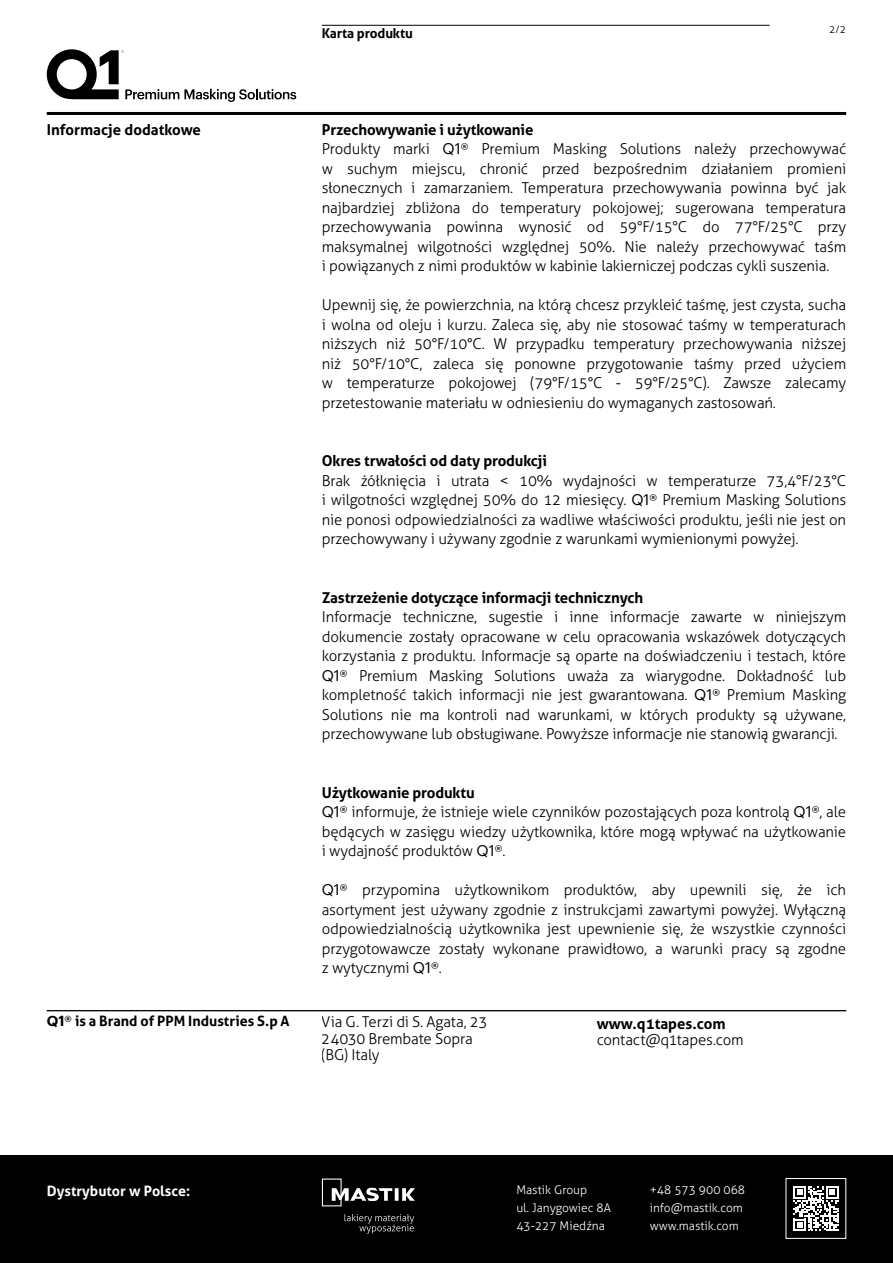
<style>
.page{position:relative;width:893px;height:1263px;background:#fff}
.page>*{position:absolute;margin:0;border:0;box-sizing:border-box;transform-origin:0 0}
.t1{font:300 15px/19.5px "Aller";letter-spacing:-.01em;color:#000;text-align:justify}
.t2{font:700 15px "Aller";letter-spacing:-.01em;color:#000}
.t3{font:700 14.25px "Aller";color:#000}
.t4{font:700 14.25px "Aller";color:#fff}
.t5{font:700 13.5px "Aller";letter-spacing:-.01em;color:#000}
.t6{font:300 12px/18px "Aller";color:#fff}
.t7{font:300 10.5px "Aller";color:#000}
.s1{font-weight:700}
.s2{font-family:"Graphik TT";font-weight:400}
.s3{font-family:"Graphik TT";font-weight:600}
</style>
<div class="page">
<hr style="left:47px;top:112px;width:799px;height:3px;background:#000">
<hr style="left:47px;top:1010px;width:799px;height:1px;background:#000">
<svg style="left:47px;top:49px;width:249px;height:53px"></svg>
<hr style="left:322px;top:25px;width:448px;height:1px;background:#000">
<div style="left:0;top:1155px;width:893px;height:108px;background:#000"></div>
<svg style="left:793px;top:1186px;width:46px;height:45px"></svg>
<div style="left:786px;top:1178px;width:60px;height:61px;border:1px solid #fff"></div>
<svg style="left:344px;top:1214px;width:70px;height:20px"></svg>
<svg style="left:322px;top:1178px;width:93px;height:28px"></svg>
<p class="t5" style="left:322px;top:25px;width:93px">Karta produktu</p>
<p class="t7" style="left:829px;top:23px;width:18px">2/2</p>
<p class="t2" style="left:47px;top:120px;width:156px">Informacje dodatkowe</p>
<p class="t1" style="left:322px;top:119px;width:526px;text-align:left"><span class="s1">Przechowywanie i użytkowanie<br></span>Produkty marki <span class="s2">Q1®</span> Premium Masking Solutions należy przechowywać w suchym miejscu, chronić przed bezpośrednim działaniem promieni słonecznych i zamarzaniem. Temperatura przechowywania powinna być jak najbardziej zbliżona do temperatury pokojowej; sugerowana temperatura przechowywania powinna wynosić od 59°F/15°C do 77°F/25°C przy maksymalnej wilgotności względnej 50%. Nie należy przechowywać taśm i powiązanych z nimi produktów w kabinie lakierniczej podczas cykli suszenia.</p>
<p class="t1" style="left:322px;top:295px;width:526px">Upewnij się, że powierzchnia, na którą chcesz przykleić taśmę, jest czysta, sucha i wolna od oleju i kurzu. Zaleca się, aby nie stosować taśmy w temperaturach niższych niż 50°F/10°C. W przypadku temperatury przechowywania niższej niż 50°F/10°C, zaleca się ponowne przygotowanie taśmy przed użyciem w temperaturze pokojowej (79°F/15°C - 59°F/25°C). Zawsze zalecamy przetestowanie materiału w odniesieniu do wymaganych zastosowań.</p>
<p class="t2" style="left:322px;top:451px;width:227px">Okres trwałości od daty produkcji</p>
<p class="t1" style="left:322px;top:470px;width:526px">Brak żółknięcia i utrata &lt; 10% wydajności w temperaturze 73,4°F/23°C i wilgotności względnej 50% do 12 miesięcy. <span class="s2">Q1®</span> Premium Masking Solutions nie ponosi odpowiedzialności za wadliwe właściwości produktu, jeśli nie jest on przechowywany i używany zgodnie z warunkami wymienionymi powyżej.</p>
<p class="t2" style="left:322px;top:588px;width:323px">Zastrzeżenie dotyczące informacji technicznych</p>
<p class="t1" style="left:322px;top:607px;width:526px">Informacje techniczne, sugestie i inne informacje zawarte w niniejszym dokumencie zostały opracowane w celu opracowania wskazówek dotyczących korzystania z produktu. Informacje są oparte na doświadczeniu i testach, które <span class="s2">Q1®</span> Premium Masking Solutions uważa za wiarygodne. Dokładność lub kompletność takich informacji nie jest gwarantowana. <span class="s2">Q1®</span> Premium Masking Solutions nie ma kontroli nad warunkami, w których produkty są używane, przechowywane lub obsługiwane. Powyższe informacje nie stanowią gwarancji.</p>
<p class="t1" style="left:322px;top:782px;width:526px;text-align:left"><span class="s1">Użytkowanie produktu<br></span><span class="s2">Q1®</span> informuje, że istnieje wiele czynników pozostających poza kontrolą <span class="s2">Q1®</span>, ale będących w zasięgu wiedzy użytkownika, które mogą wpływać na użytkowanie i wydajność produktów <span class="s2">Q1®</span>.</p>
<p class="t1" style="left:322px;top:880px;width:526px"><span class="s2">Q1®</span> przypomina użytkownikom produktów, aby upewnili się, że ich asortyment jest używany zgodnie z instrukcjami zawartymi powyżej. Wyłączną odpowiedzialnością użytkownika jest upewnienie się, że wszystkie czynności przygotowawcze zostały wykonane prawidłowo, a warunki pracy są zgodne z wytycznymi <span class="s2">Q1®</span>.</p>
<p class="t3" style="left:47px;top:1012px;width:244px"><span class="s3">Q1®</span> is a Brand of PPM Industries S.p A</p>
<p class="t1" style="left:322px;top:1014px;width:167px;line-height:16.5px;text-align:left">Via G. Terzi di S. Agata, 23<br>24030 Brembate Sopra (BG) Italy</p>
<p class="t2" style="left:597px;top:1014px;width:130px">www.q1tapes.com</p>
<p class="t1" style="left:597px;top:1030px;width:148px">contact@q1tapes.com</p>
<p class="t6" style="left:516px;top:1181px;width:96px">Mastik Group<br>ul. Janygowiec 8A<br>43-227 Miedźna</p>
<p class="t4" style="left:47px;top:1182px;width:145px">Dystrybutor w Polsce:</p>
<p class="t6" style="left:650px;top:1181px;width:97px">+48 573 900 068 info@mastik.com www.mastik.com</p>
</div>
